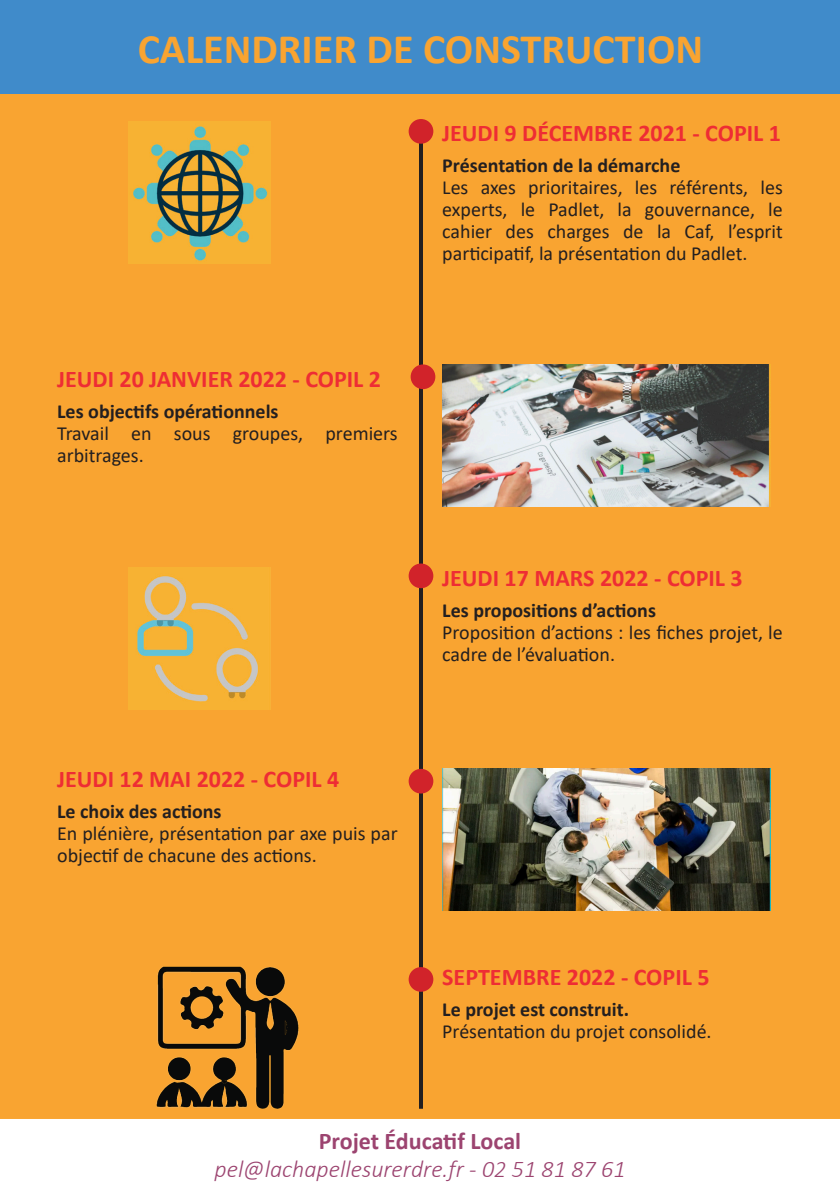
<style>
.page{position:relative;width:840px;height:1191px;background:#fff}
.page>*{position:absolute;margin:0;border:0;box-sizing:border-box;transform-origin:0 0}
.t1{font:700 42px "Calibri";color:#f9a431}
.t2{font:700 24px "Calibri";color:#ee2d34}
.t3{font:italic 300 24px "Calibri";color:#9c4470}
.t4{font:700 24px "Calibri";color:#9c4470}
.t5{font:20px/22px "Calibri";color:#231f20}
.t6{font:700 20px "Calibri";color:#231f20}
</style>
<div class="page">
<div style="left:1px;top:94px;width:837px;height:1024px;background:#f9a431"></div>
<div style="left:0;top:0;width:839px;height:94px;background:#408bca"></div>
<hr style="left:419px;top:123px;width:4px;height:985px;background:#231f20">
<div style="left:409px;top:120px;width:23px;height:23px;background:#d1232a;border-radius:50%"></div>
<div style="left:408px;top:119px;width:25px;height:25px;border:2px solid #d1232a;border-radius:50%"></div>
<div style="left:411px;top:365px;width:23px;height:23px;background:#d1232a;border-radius:50%"></div>
<div style="left:410px;top:364px;width:25px;height:25px;border:2px solid #d1232a;border-radius:50%"></div>
<div style="left:409px;top:564px;width:23px;height:23px;background:#d1232a;border-radius:50%"></div>
<div style="left:408px;top:563px;width:25px;height:25px;border:2px solid #d1232a;border-radius:50%"></div>
<div style="left:409px;top:770px;width:23px;height:22px;background:#d1232a;border-radius:50%"></div>
<div style="left:408px;top:769px;width:25px;height:24px;border:2px solid #d1232a;border-radius:50%"></div>
<div style="left:409px;top:968px;width:23px;height:22px;background:#d1232a;border-radius:50%"></div>
<div style="left:408px;top:967px;width:25px;height:24px;border:2px solid #d1232a;border-radius:50%"></div>
<img style="left:129px;top:122px;width:141px;height:142px">
<img style="left:442px;top:364px;width:327px;height:142px">
<img style="left:442px;top:769px;width:327px;height:141px">
<img style="left:156px;top:967px;width:142px;height:141px">
<img style="left:129px;top:568px;width:141px;height:141px">
<p class="t1" style="left:138px;top:19px;width:566px">CALENDRIER DE CONSTRUCTION</p>
<p class="t2" style="left:57px;top:362px;width:325px">JEUDI 20 JANVIER 2022 - COPIL 2</p>
<p class="t6" style="left:57px;top:397px;width:223px">Les objectifs opérationnels</p>
<p class="t5" style="left:57px;top:422px;width:342px">Travail en sous groupes, premiers arbitrages.</p>
<p class="t2" style="left:57px;top:762px;width:283px">JEUDI 12 MAI 2022 - COPIL 4</p>
<p class="t6" style="left:57px;top:797px;width:166px">Le choix des actions</p>
<p class="t5" style="left:57px;top:822px;width:342px">En plénière, présentation par axe puis par objectif de chacune des actions.</p>
<p class="t2" style="left:442px;top:116px;width:340px">JEUDI 9 DÉCEMBRE 2021 - COPIL 1</p>
<p class="t6" style="left:442px;top:151px;width:239px">Présentation de la démarche</p>
<p class="t5" style="left:442px;top:176px;width:342px;text-align:justify">Les axes prioritaires, les référents, les experts, le Padlet, la gouvernance, le cahier des charges de la Caf, l’esprit participatif, la présentation du Padlet.</p>
<p class="t2" style="left:442px;top:561px;width:302px">JEUDI 17 MARS 2022 - COPIL 3</p>
<p class="t6" style="left:442px;top:596px;width:215px">Les propositions d’actions</p>
<p class="t5" style="left:442px;top:621px;width:342px">Proposition d’actions : les fiches projet, le cadre de l’évaluation.</p>
<p class="t2" style="left:442px;top:960px;width:268px">SEPTEMBRE 2022 - COPIL 5</p>
<p class="t6" style="left:442px;top:995px;width:188px">Le projet est construit.</p>
<p class="t5" style="left:442px;top:1020px;width:271px">Présentation du projet consolidé.</p>
<p class="t4" style="left:318px;top:1124px;width:204px">Projet Éducatif Local</p>
<p class="t3" style="left:214px;top:1154px;width:412px">pel@lachapellesurerdre.fr - 02 51 81 87 61</p>
</div>
